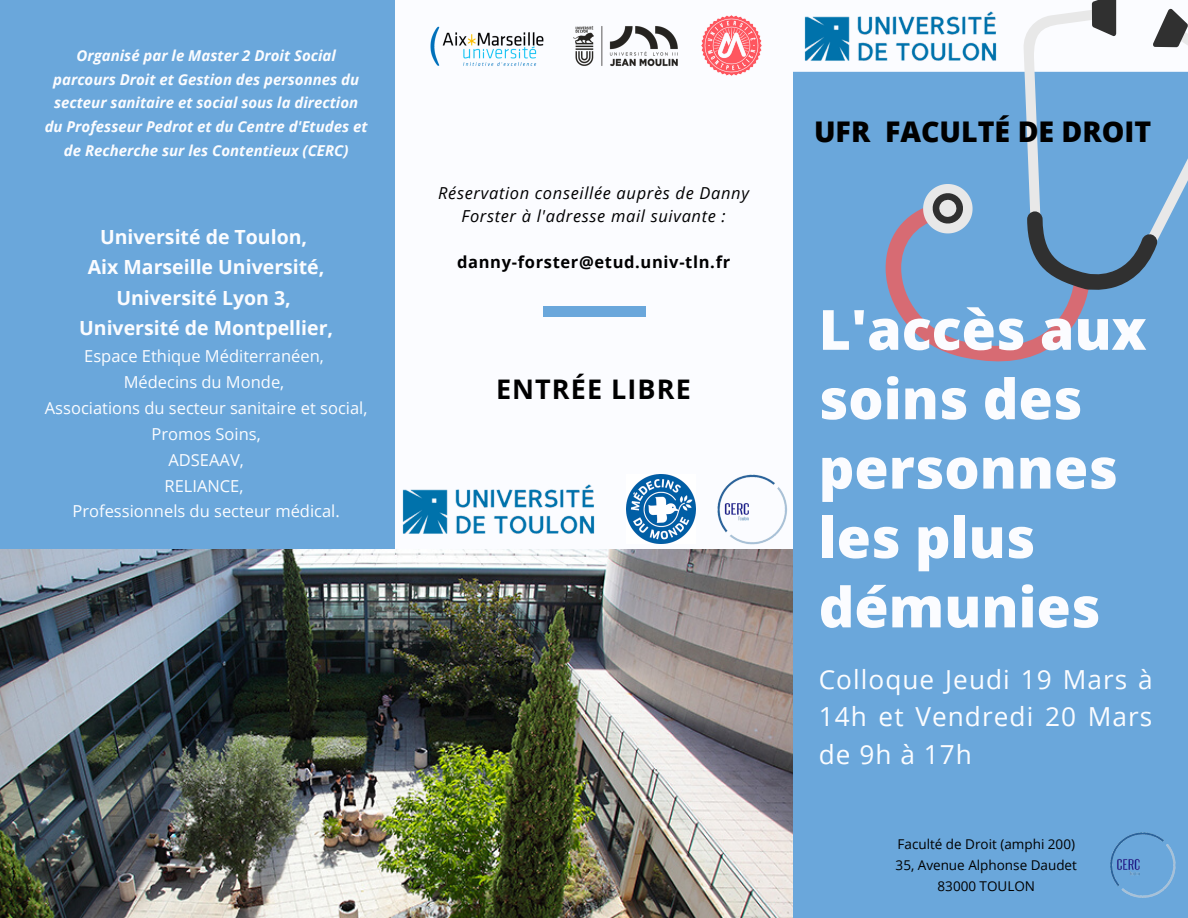
<style>
.page{position:relative;width:1188px;height:918px;background:#6aa7db}
.page>*{position:absolute;margin:0;border:0;box-sizing:border-box;transform-origin:0 0}
.t1{font:800 55.5px/69.4px "Open Sans";color:#fbfcff}
.t2{font:800 28.5px "Open Sans";color:#000}
.t3{font:700 27px "Open Sans";letter-spacing:.04em;color:#000}
.t4{font:26.25px/37px "Open Sans";letter-spacing:.04em;color:#fbfcff;text-align:justify}
.t5{font:700 19.5px/30.3px "Open Sans";color:#fbfcff;text-align:center}
.t6{font:16.5px/25.8px "Open Sans";color:#fbfcff;text-align:center}
.t7{font:italic 16.5px/23.1px "Open Sans";letter-spacing:.04em;color:#000;text-align:center}
.t8{font:700 16.5px "Open Sans";letter-spacing:.04em;color:#000}
.t9{font:italic 700 15px/23.7px "Open Sans";color:#fbfcff;text-align:center}
.t10{font:13.5px/21.3px "Open Sans";color:#000;text-align:center}
</style>
<div class="page">
<div style="left:395px;top:0;width:398px;height:918px;background:#fbfcff"></div>
<img style="left:0;top:549px;width:793px;height:369px">
<div style="left:543px;top:306px;width:102px;height:10px;background:#6aa7db"></div>
<svg style="left:793px;top:0;width:395px;height:361px"></svg>
<img style="left:402px;top:484px;width:193px;height:50px">
<img style="left:1110px;top:832px;width:66px;height:66px">
<img style="left:717px;top:474px;width:70px;height:71px">
<img style="left:627px;top:475px;width:68px;height:68px">
<img style="left:798px;top:5px;width:205px;height:61px">
<img style="left:430px;top:26px;width:114px;height:40px">
<img style="left:573px;top:26px;width:105px;height:41px">
<img style="left:701px;top:15px;width:61px;height:61px">
<p class="t9" style="left:45px;top:43px;width:324px">Organisé par le Master 2 Droit Social parcours Droit et Gestion des personnes du secteur sanitaire et social sous la direction du Professeur Pedrot et du Centre d'Etudes et de Recherche sur les Contentieux (CERC)</p>
<h3 class="t5" style="left:79px;top:221px;width:256px">Université de Toulon,<br>Aix Marseille Université,<br>Université Lyon 3,<br>Université de Montpellier,</h3>
<p class="t6" style="left:45px;top:343px;width:324px">Espace Ethique Méditerranéen,<br>Médecins du Monde,<br>Associations du secteur sanitaire et social,<br>Promos Soins,<br>ADSEAAV,<br>RELIANCE,<br>Professionnels du secteur médical.</p>
<p class="t7" style="left:438px;top:181px;width:312px">Réservation conseillée auprès de Danny<br>Forster à l'adresse mail suivante :</p>
<p class="t8" style="left:457px;top:251px;width:275px">danny-forster@etud.univ-tln.fr</p>
<h3 class="t3" style="left:496px;top:370px;width:196px">ENTRÉE LIBRE</h3>
<h2 class="t2" style="left:814px;top:112px;width:339px">UFR FACULTÉ DE DROIT</h2>
<h1 class="t1" style="left:819px;top:294px;width:329px">L'accès aux soins des personnes les plus démunies</h1>
<h3 class="t4" style="left:819px;top:661px;width:336px">Colloque Jeudi 19 Mars à 14h et Vendredi 20 Mars de 9h à 17h</h3>
<p class="t10" style="left:896px;top:833px;width:183px">Faculté de Droit (amphi 200)<br>35, Avenue Alphonse Daudet<br>83000 TOULON</p>
</div>
